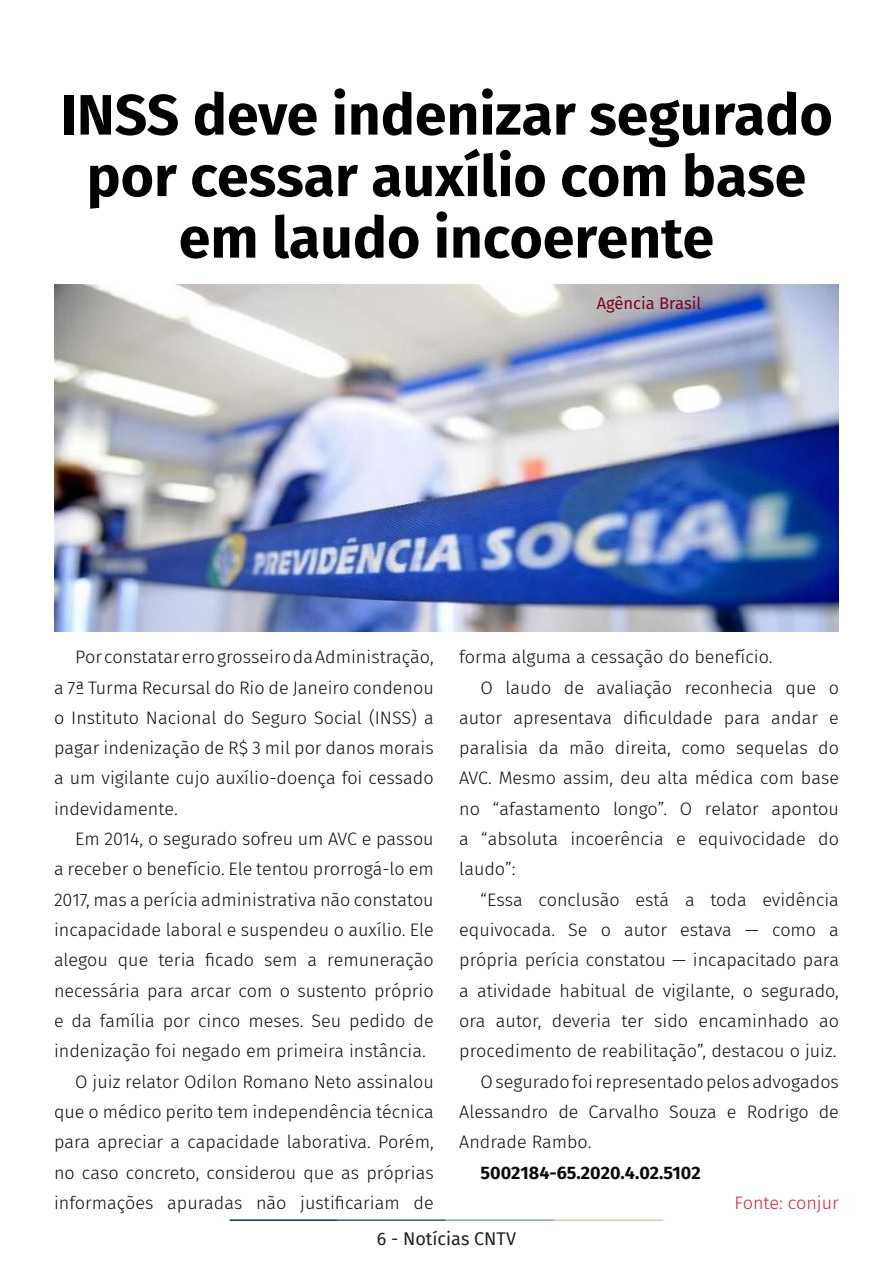
<style>
.page{position:relative;width:893px;height:1263px;background:#fff}
.page>*{position:absolute;margin:0;border:0;box-sizing:border-box;transform-origin:0 0}
.t1{font:700 57px/61.5px "Fira Sans";color:#000001;text-align:center}
.t2{font:300 18px/30.3px "Fira Sans";color:#080d0b;text-align:justify}
.t3{font:700 18px "Fira Sans";color:#080d0b}
.t4{font:18px "Fira Sans";color:#231f20}
.t5{font:300 18px "Fira Sans";color:#d1232a}
.t6{font:16.5px "Fira Sans";color:#7e0220}
</style>
<div class="page">
<hr style="left:230px;top:1219px;width:107px;height:2px;background:#0e323f">
<hr style="left:337px;top:1219px;width:109px;height:2px;background:#3a5f6d">
<hr style="left:446px;top:1219px;width:109px;height:2px;background:#87a59a">
<hr style="left:555px;top:1219px;width:108px;height:2px;background:#c6d5b7">
<img style="left:54px;top:284px;width:785px;height:347px">
<p class="t1" style="left:60px;top:80px;width:774px">INSS deve indenizar segurado por cessar auxílio com base em laudo incoerente</p>
<p class="t6" style="left:597px;top:291px;width:106px">Agência Brasil</p>
<p class="t2" style="left:54px;top:642px;width:381px;text-indent:21px">Por constatar erro grosseiro da Administração, a 7ª Turma Recursal do Rio de Janeiro condenou o Instituto Nacional do Seguro Social (INSS) a pagar indenização de R$ 3 mil por danos morais a um vigilante cujo auxílio-doença foi cessado indevidamente.</p>
<p class="t2" style="left:54px;top:824px;width:381px;text-indent:21px">Em 2014, o segurado sofreu um AVC e passou a receber o benefício. Ele tentou prorrogá-lo em 2017, mas a perícia administrativa não constatou incapacidade laboral e suspendeu o auxílio. Ele alegou que teria ficado sem a remuneração necessária para arcar com o sustento próprio e da família por cinco meses. Seu pedido de indenização foi negado em primeira instância.</p>
<p class="t2" style="left:54px;top:1066px;width:381px;text-indent:21px">O juiz relator Odilon Romano Neto assinalou que o médico perito tem independência técnica para apreciar a capacidade laborativa. Porém, no caso concreto, considerou que as próprias informações apuradas não justificariam de</p>
<p class="t2" style="left:459px;top:642px;width:315px">forma alguma a cessação do benefício.</p>
<p class="t2" style="left:459px;top:672px;width:381px;text-indent:21px">O laudo de avaliação reconhecia que o autor apresentava dificuldade para andar e paralisia da mão direita, como sequelas do AVC. Mesmo assim, deu alta médica com base no “afastamento longo”. O relator apontou a “absoluta incoerência e equivocidade do laudo”:</p>
<p class="t2" style="left:459px;top:884px;width:381px;text-indent:21px">“Essa conclusão está a toda evidência equivocada. Se o autor estava — como a própria perícia constatou — incapacitado para a atividade habitual de vigilante, o segurado, ora autor, deveria ter sido encaminhado ao procedimento de reabilitação”, destacou o juiz.</p>
<p class="t2" style="left:459px;top:1066px;width:381px;text-indent:21px">O segurado foi representado pelos advogados Alessandro de Carvalho Souza e Rodrigo de Andrade Rambo.</p>
<p class="t3" style="left:480px;top:1157px;width:222px">5002184-65.2020.4.02.5102</p>
<p class="t5" style="left:734px;top:1190px;width:106px">Fonte: conjur</p>
<p class="t4" style="left:377px;top:1225px;width:141px">6 - Notícias CNTV</p>
</div>
